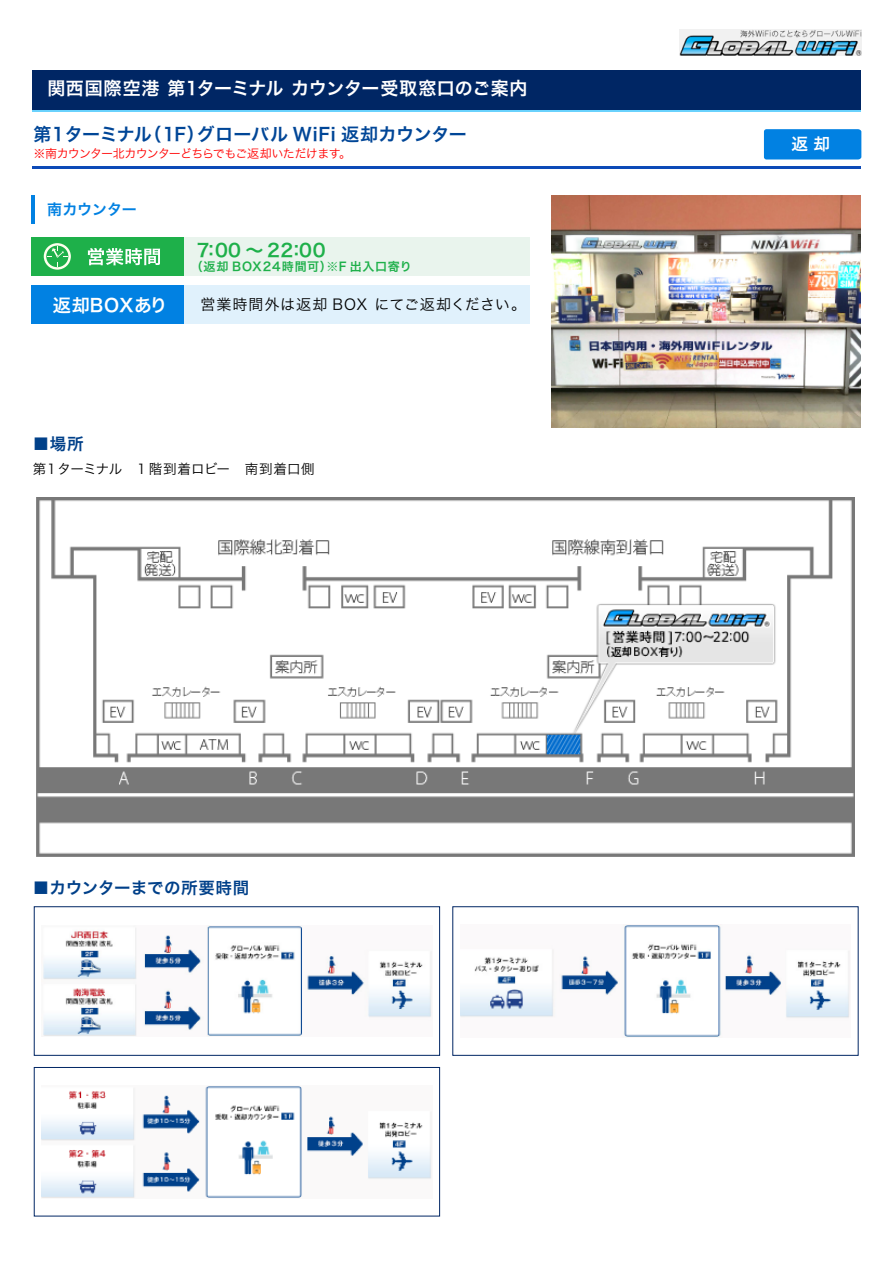
<style>
.page{position:relative;width:894px;height:1264px;background:#fff}
.page>*{position:absolute;margin:0;border:0;box-sizing:border-box;transform-origin:0 0}
.t1{font:18px "Hira Kaku Pro W6";letter-spacing:.005em;color:#fff}
.t2{font:18px "Hira Kaku Pro W6";color:#004697}
.t3{font:18px "Hira Kaku Pro W6";color:#1eb04a}
.t4{font:16.5px "Hira Kaku Pro W6";letter-spacing:.005em;color:#004089}
.t5{font:16.5px "Hira Kaku Pro W6";color:#fff}
.t6{font:15px "Hira Kaku Pro W3";letter-spacing:.055em;color:#000}
.t7{font:15px "Hira Kaku Pro W6";letter-spacing:-.015em;color:#0181e2}
.t8{font:13.5px "Hira Kaku Pro W3";letter-spacing:.02em;color:#000}
.t9{font:12px "Hira Kaku Pro W3";letter-spacing:-.06em;color:#f00}
.t10{font:12px "Hira Kaku Pro W6";letter-spacing:.05em;color:#1eb04a}
.s1{font-family:"Hira Kaku Pro W3"}
</style>
<div class="page">
<div style="left:763px;top:129px;width:98px;height:30px;background:#0181e2"></div>
<hr style="left:32px;top:166px;width:828px;height:2px;background:#0c4ab7">
<hr style="left:32px;top:109px;width:828px;height:3px;background:#6ad2fd">
<div style="left:32px;top:70px;width:828px;height:39px;background:#002664"></div>
<img style="left:679px;top:29px;width:182px;height:27px">
<div style="left:34px;top:906px;width:406px;height:149px;border:1px solid #002664"></div>
<div style="left:452px;top:906px;width:406px;height:149px;border:1px solid #002664"></div>
<div style="left:34px;top:1066px;width:406px;height:150px;border:1px solid #002664"></div>
<div style="left:31px;top:285px;width:153px;height:38px;background:#0181e2"></div>
<div style="left:31px;top:237px;width:153px;height:38px;background:#1eb04a"></div>
<hr style="left:31px;top:195px;width:4px;height:29px;background:#0181e2">
<svg style="left:44px;top:243px;width:27px;height:26px"></svg>
<div style="left:184px;top:237px;width:345px;height:38px;background:#e9f4ed"></div>
<div style="left:184px;top:285px;width:345px;height:38px;background:#e0f1fc"></div>
<svg style="left:88px;top:248px;width:72px;height:17px"></svg>
<img style="left:460px;top:924px;width:390px;height:112px">
<img style="left:43px;top:925px;width:389px;height:111px">
<img style="left:42px;top:1086px;width:390px;height:111px">
<img style="left:551px;top:195px;width:309px;height:232px">
<img style="left:36px;top:498px;width:818px;height:359px">
<p class="t1" style="left:47px;top:72px;width:481px">関西国際空港 第1ターミナル カウンター受取窓口のご案内</p>
<p class="t2" style="left:33px;top:118px;width:434px">第1ターミナル（1F）グローバル WiFi 返却カウンター</p>
<p class="t9" style="left:33px;top:142px;width:319px">※南カウンター北カウンターどちらでもご返却いただけます。</p>
<p class="t7" style="left:47px;top:195px;width:91px">南カウンター</p>
<p class="t3" style="left:197px;top:234px;width:130px">7：00 ～ 22：00</p>
<p class="t10" style="left:191px;top:255px;width:222px">（返却 BOX24時間可）※F 出入口寄り</p>
<p class="t1" style="left:53px;top:289px;width:116px">返却BOXあり</p>
<p class="t6" style="left:200px;top:291px;width:327px">営業時間外は返却 BOX にてご返却ください。</p>
<p class="t4" style="left:33px;top:429px;width:52px">■場所</p>
<p class="t8" style="left:33px;top:457px;width:283px">第1ターミナル　1 階到着ロビー　南到着口側</p>
<p class="t4" style="left:33px;top:872px;width:218px"><span class="s1">■</span>カウンターまでの所要時間</p>
<p class="t5" style="left:791px;top:129px;width:40px">返 却</p>
</div>
